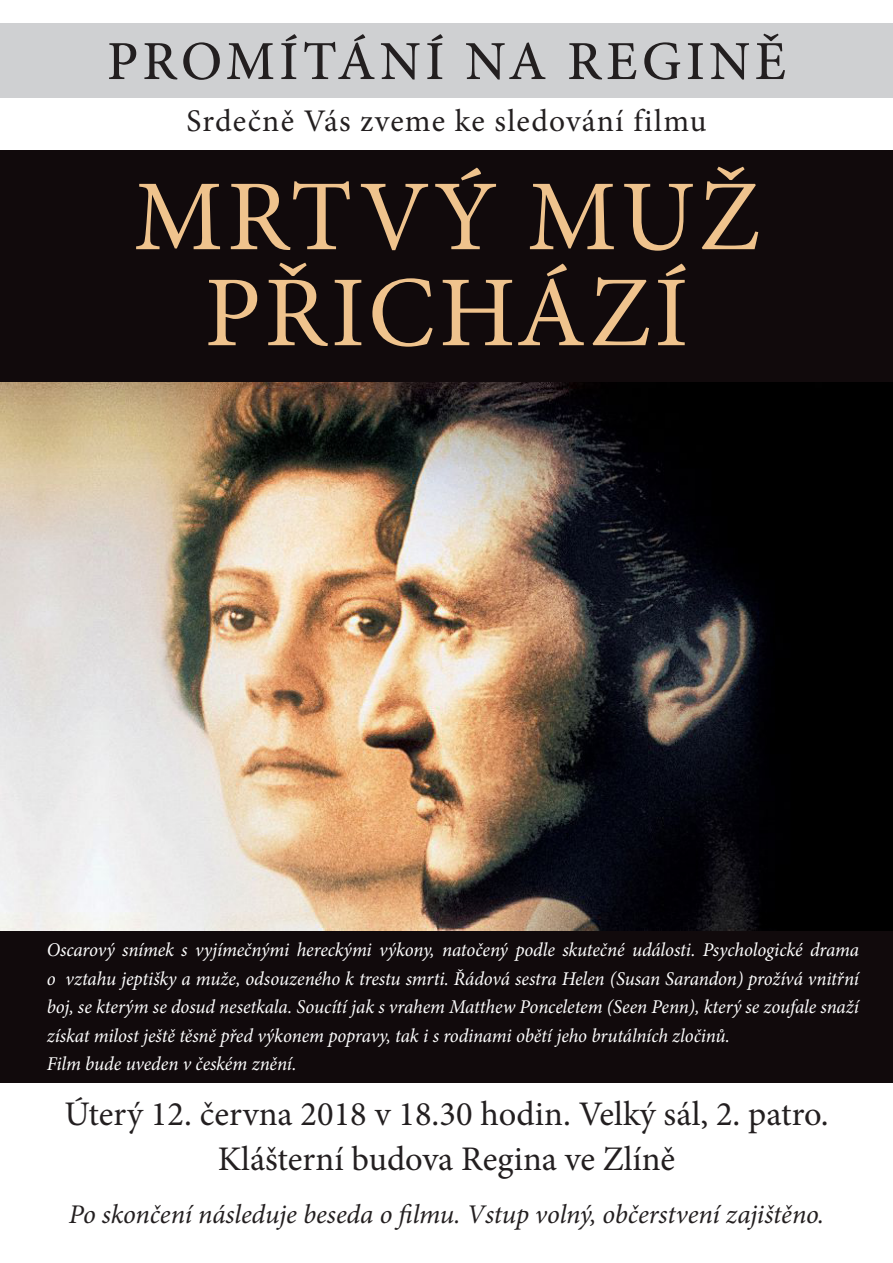
<style>
.page{position:relative;width:893px;height:1263px;background:#fff}
.page>*{position:absolute;margin:0;border:0;box-sizing:border-box;transform-origin:0 0}
.t1{font:100.5px/96px "Minion Pro";letter-spacing:.04em;color:#efc38d;text-align:center}
.t2{font:500 55.05px "Minion Pro";letter-spacing:.08em;color:#231f20}
.t3{font:34.5px/45px "Minion Pro";color:#231f20;text-align:center}
.t4{font:31.5px "Minion Pro";letter-spacing:.04em;color:#231f20}
.t5{font:italic 27px "Minion Pro";letter-spacing:-.005em;color:#231f20}
.t6{font:italic 19.5px/28.5px "Minion Pro";letter-spacing:-.005em;color:#fff}
</style>
<div class="page">
<div style="left:0;top:23px;width:893px;height:75px;background:#cfd0d2"></div>
<div style="left:0;top:151px;width:893px;height:236px;background:#110a0c"></div>
<div style="left:0;top:930px;width:893px;height:152px;background:#110a0c"></div>
<img style="left:0;top:383px;width:893px;height:547px">
<h2 class="t2" style="left:107px;top:24px;width:681px">PROMÍTÁNÍ NA REGINĚ</h2>
<h3 class="t4" style="left:186px;top:100px;width:522px">Srdečně Vás zveme ke sledování filmu</h3>
<h1 class="t1" style="left:134px;top:170px;width:627px">MRTVÝ MUŽ<br>PŘICHÁZÍ</h1>
<p class="t6" style="left:47px;top:935px;width:814px">Oscarový snímek s vyjímečnými hereckými výkony, natočený podle skutečné události. Psychologické drama o vztahu jeptišky a muže, odsouzeného k trestu smrti. Řádová sestra Helen (Susan Sarandon) prožívá vnitřní boj, se kterým se dosud nesetkala. Soucítí jak s vrahem Matthew Ponceletem (Seen Penn), který se zoufale snaží získat milost ještě těsně před výkonem popravy, tak i s rodinami obětí jeho brutálních zločinů.<br>Film bude uveden v českém znění.</p>
<h3 class="t3" style="left:64px;top:1092px;width:766px">Úterý 12. června 2018 v 18.30 hodin. Velký sál, 2. patro.<br>Klášterní budova Regina ve Zlíně</h3>
<h3 class="t5" style="left:69px;top:1196px;width:757px">Po skončení následuje beseda o filmu. Vstup volný, občerstvení zajištěno.</h3>
</div>
